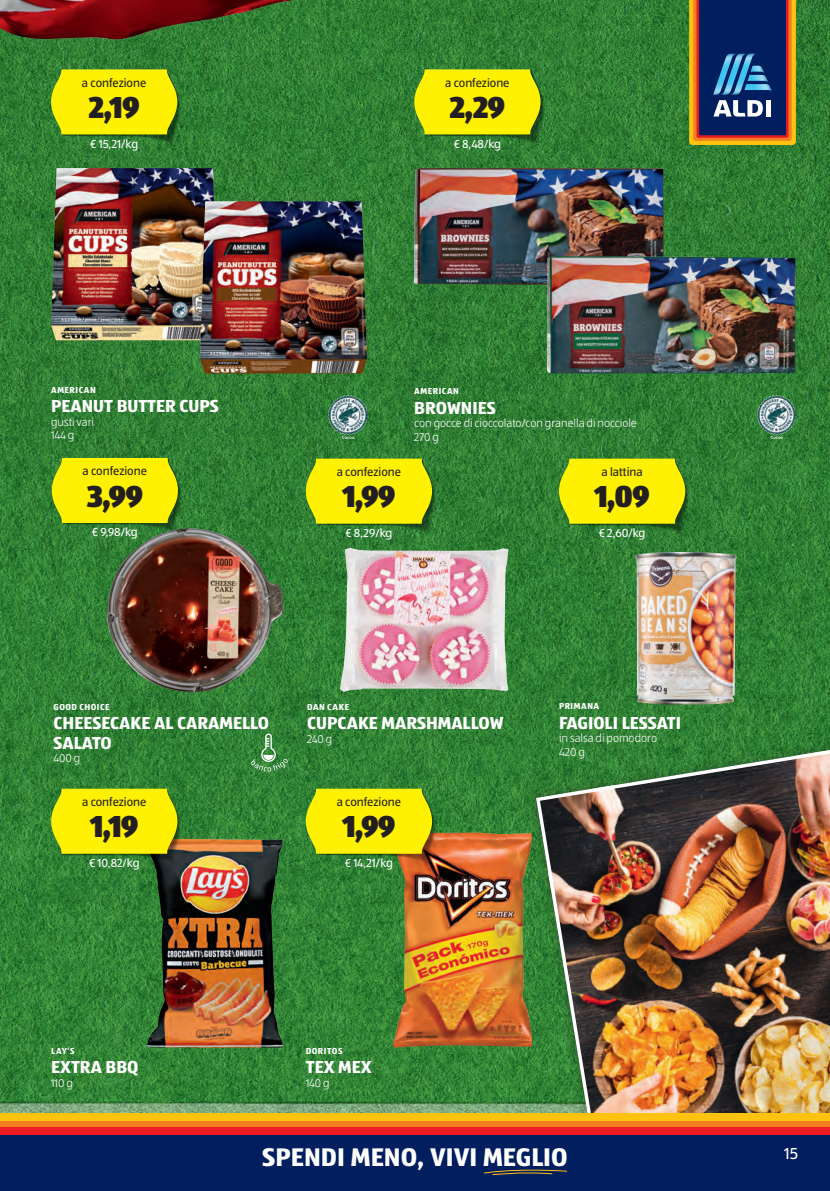
<style>
.page{position:relative;width:830px;height:1191px;background:#fff}
.page>*{position:absolute;margin:0;border:0;box-sizing:border-box;transform-origin:0 0}
.t1{font:900 31.5px "ALDISUEDOT";letter-spacing:-.03em;color:#231f20;scale:.95 1}
.t2{font:700 26.4px "ALDISUEDOT";color:#fff}
.co_Produktname{font:700 18px/19.5px "ALDISUEDOT";color:#fff}
.t3{font:16.5px "ALDISUEDOT";color:#fff}
.t4{font:12px "ALDISUEDOT";color:#231f20}
.t5{font:12px "ALDISUEDOT";letter-spacing:-.01em;color:#fff}
.co_Fliesstext{font:300 11.7px "ALDISUEDOT";color:#fff}
.co_Markennamen{font:700 9px "ALDISUEDOT";letter-spacing:.055em;color:#fff}
</style>
<div class="page">
<img style="left:0;top:0;width:829px;height:1113px">
<img style="left:0;top:0;width:294px;height:41px">
<div style="left:524px;top:701px;width:305px;height:487px;background:#231f20;opacity:.4"></div>
<img style="left:533px;top:710px;width:296px;height:403px">
<img style="left:414px;top:69px;width:130px;height:79px">
<svg style="left:414px;top:69px;width:126px;height:66px;background:#ece504"></svg>
<img style="left:413px;top:168px;width:250px;height:117px">
<img style="left:546px;top:256px;width:249px;height:117px">
<img style="left:106px;top:528px;width:177px;height:164px">
<img style="left:52px;top:458px;width:130px;height:78px">
<svg style="left:52px;top:458px;width:126px;height:65px;background:#efe704"></svg>
<img style="left:340px;top:548px;width:168px;height:144px">
<img style="left:305px;top:458px;width:131px;height:79px">
<svg style="left:305px;top:458px;width:127px;height:66px;background:#ebe505"></svg>
<img style="left:558px;top:458px;width:131px;height:79px">
<svg style="left:558px;top:458px;width:127px;height:66px;background:#ebe505"></svg>
<img style="left:146px;top:839px;width:137px;height:208px">
<img style="left:51px;top:788px;width:130px;height:79px">
<svg style="left:51px;top:788px;width:126px;height:66px;background:#ede505"></svg>
<img style="left:393px;top:832px;width:139px;height:215px">
<img style="left:305px;top:788px;width:131px;height:79px">
<svg style="left:305px;top:788px;width:127px;height:66px;background:#ede505"></svg>
<svg style="left:250px;top:733px;width:38px;height:38px"></svg>
<img style="left:51px;top:168px;width:167px;height:172px">
<img style="left:200px;top:201px;width:167px;height:172px">
<img style="left:51px;top:69px;width:130px;height:79px">
<svg style="left:51px;top:69px;width:126px;height:66px;background:#ece504"></svg>
<img style="left:328px;top:395px;width:39px;height:44px">
<img style="left:757px;top:395px;width:38px;height:44px">
<img style="left:635px;top:552px;width:101px;height:152px">
<div style="left:0;top:1121px;width:829px;height:70px;background:#011e5f"></div>
<div style="left:0;top:1120px;width:829px;height:7px;background:#f47d21"></div>
<div style="left:0;top:1127px;width:829px;height:7px;background:#ee1d23"></div>
<div style="left:0;top:1113px;width:829px;height:7px;background:#fec210"></div>
<svg style="left:483px;top:1169px;width:84px;height:6px"></svg>
<svg style="left:688px;top:0;width:107px;height:145px;background:#4c4252"></svg>
<img style="left:735px;top:54px;width:20px;height:41px">
<img style="left:712px;top:54px;width:23px;height:41px">
<img style="left:750px;top:66px;width:14px;height:7px">
<img style="left:747px;top:75px;width:20px;height:7px">
<img style="left:744px;top:84px;width:27px;height:7px">
<p class="t4" style="left:82px;top:75px;width:66px">a confezione</p>
<p class="t1" style="left:89px;top:85px;width:55px">2,19</p>
<p class="t5" style="left:90px;top:136px;width:50px">€ 15,21/kg</p>
<p class="t4" style="left:445px;top:75px;width:66px">a confezione</p>
<p class="t1" style="left:449px;top:85px;width:60px">2,29</p>
<p class="t5" style="left:453px;top:136px;width:49px">€ 8,48/kg</p>
<p class="co_Markennamen" style="left:51px;top:383px;width:46px">AMERICAN</p>
<p class="co_Produktname" style="left:51px;top:396px;width:169px">PEANUT BUTTER CUPS</p>
<p class="co_Fliesstext" style="left:51px;top:414px;width:45px">gusti vari</p>
<p class="co_Fliesstext" style="left:51px;top:428px;width:25px">144 g</p>
<p class="t4" style="left:83px;top:463px;width:66px">a confezione</p>
<p class="t1" style="left:87px;top:474px;width:61px">3,99</p>
<p class="t5" style="left:92px;top:524px;width:47px">€ 9,98/kg</p>
<p class="t4" style="left:336px;top:464px;width:66px">a confezione</p>
<p class="t1" style="left:342px;top:474px;width:57px">1,99</p>
<p class="t5" style="left:345px;top:525px;width:48px">€ 8,29/kg</p>
<p class="co_Markennamen" style="left:414px;top:385px;width:46px">AMERICAN</p>
<p class="co_Produktname" style="left:414px;top:397px;width:83px">BROWNIES</p>
<p class="co_Fliesstext" style="left:414px;top:416px;width:224px">con gocce di cioccolato/con granella di nocciole</p>
<p class="co_Fliesstext" style="left:414px;top:429px;width:26px">270 g</p>
<p class="t4" style="left:601px;top:464px;width:43px">a lattina</p>
<p class="t1" style="left:594px;top:474px;width:60px">1,09</p>
<p class="t5" style="left:598px;top:525px;width:48px">€ 2,60/kg</p>
<p class="co_Markennamen" style="left:53px;top:700px;width:58px">GOOD CHOICE</p>
<p class="co_Produktname" style="left:53px;top:712px;width:217px">CHEESECAKE AL CARAMELLO<br>SALATO</p>
<p class="co_Fliesstext" style="left:53px;top:751px;width:28px">400 g</p>
<p class="t4" style="left:82px;top:794px;width:66px">a confezione</p>
<p class="t1" style="left:90px;top:804px;width:52px">1,19</p>
<p class="t5" style="left:89px;top:855px;width:52px">€ 10,82/kg</p>
<p class="co_Markennamen" style="left:307px;top:700px;width:44px">DAN CAKE</p>
<p class="co_Produktname" style="left:307px;top:712px;width:198px">CUPCAKE MARSHMALLOW</p>
<p class="co_Fliesstext" style="left:307px;top:731px;width:27px">240 g</p>
<p class="t4" style="left:336px;top:794px;width:66px">a confezione</p>
<p class="t1" style="left:342px;top:804px;width:57px">1,99</p>
<p class="t5" style="left:344px;top:855px;width:50px">€ 14,21/kg</p>
<p class="co_Markennamen" style="left:558px;top:700px;width:42px">PRIMANA</p>
<p class="co_Produktname" style="left:558px;top:712px;width:124px">FAGIOLI LESSATI</p>
<p class="co_Fliesstext" style="left:558px;top:731px;width:99px">in salsa di pomodoro</p>
<p class="co_Fliesstext" style="left:558px;top:744px;width:27px">420 g</p>
<p class="co_Markennamen" style="left:51px;top:1044px;width:25px">LAY‘S</p>
<p class="co_Produktname" style="left:51px;top:1056px;width:89px">EXTRA BBQ</p>
<p class="co_Fliesstext" style="left:51px;top:1075px;width:23px">110 g</p>
<p class="co_Markennamen" style="left:305px;top:1044px;width:38px">DORITOS</p>
<p class="co_Produktname" style="left:305px;top:1056px;width:67px">TEX MEX</p>
<p class="co_Fliesstext" style="left:305px;top:1075px;width:25px">140 g</p>
<p class="t2" style="left:262px;top:1139px;width:307px">SPENDI MENO, VIVI MEGLIO</p>
<p class="t3" style="left:783px;top:1142px;width:15px">15</p>
</div>
